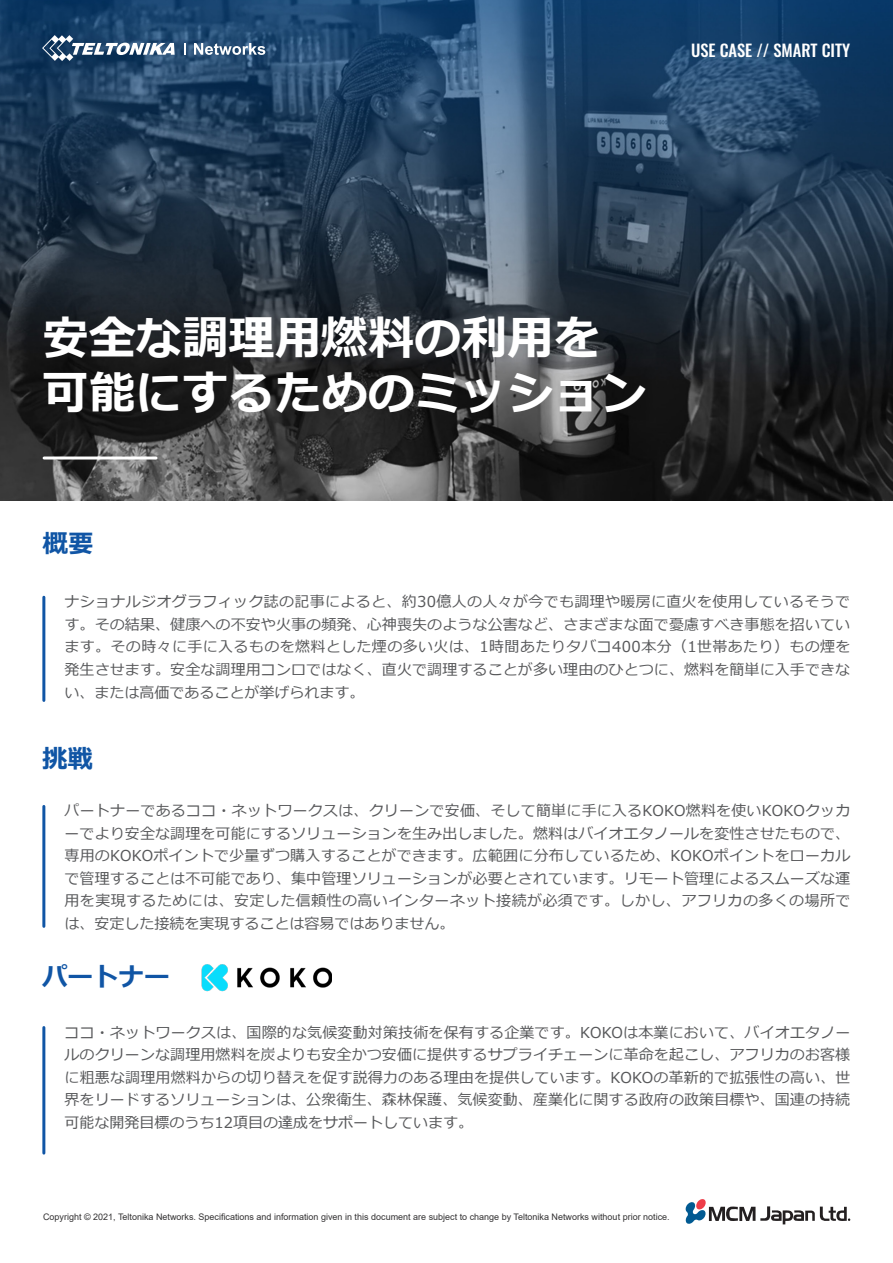
<style>
.page{position:relative;width:893px;height:1263px;background:#fff}
.page>*{position:absolute;margin:0;border:0;box-sizing:border-box;transform-origin:0 0}
.Lenteles_tekstas{font:700 46.5px "Meiryo";color:#fff}
.Lenteles_tekstas-2{font:700 25.5px "Meiryo";color:#1055a5}
.Lenteles_tekstas-3{font:500 16.5px "Oswald";color:#fff}
.Lenteles_tekstas-4{font:15px/22.5px "Meiryo";color:#57585a;text-align:justify}
.about_tekstas{font:9px "Arial";color:#333233}
</style>
<div class="page">
<img style="left:0;top:0;width:893px;height:500px">
<hr style="left:42px;top:597px;width:3px;height:103px;background:#1055a5">
<hr style="left:42px;top:806px;width:3px;height:120px;background:#1055a5">
<hr style="left:42px;top:1027px;width:3px;height:126px;background:#1055a5">
<hr style="left:44px;top:456px;width:112px;height:3px;background:#fff">
<svg style="left:42px;top:35px;width:133px;height:26px"></svg>
<svg style="left:184px;top:43px;width:2px;height:12px"></svg>
<svg style="left:194px;top:43px;width:71px;height:12px"></svg>
<img style="left:201px;top:964px;width:131px;height:27px">
<svg style="left:685px;top:1199px;width:165px;height:25px"></svg>
<p class="Lenteles_tekstas-3" style="left:691px;top:41px;width:161px">USE CASE // SMART CITY</p>
<p class="Lenteles_tekstas" style="left:43px;top:305px;width:560px">安全な調理用燃料の利用を</p>
<p class="Lenteles_tekstas" style="left:43px;top:360px;width:606px">可能にするためのミッション</p>
<p class="Lenteles_tekstas-2" style="left:43px;top:525px;width:53px">概要</p>
<p class="Lenteles_tekstas-4" style="left:64px;top:592px;width:787px">ナショナルジオグラフィック誌の記事によると、約30億人の人々が今でも調理や暖房に直火を使用しているそうです。その結果、健康への不安や火事の頻発、心神喪失のような公害など、さまざまな面で憂慮すべき事態を招いています。その時々に手に入るものを燃料とした煙の多い火は、1時間あたりタバコ400本分（1世帯あたり）もの煙を発生させます。安全な調理用コンロではなく、直火で調理することが多い理由のひとつに、燃料を簡単に入手できない、または高価であることが挙げられます。</p>
<p class="Lenteles_tekstas-2" style="left:42px;top:741px;width:53px">挑戦</p>
<p class="Lenteles_tekstas-4" style="left:64px;top:800px;width:787px">パートナーであるココ・ネットワークスは、クリーンで安価、そして簡単に手に入るKOKO燃料を使いKOKOクッカーでより安全な調理を可能にするソリューションを生み出しました。燃料はバイオエタノールを変性させたもので、専用のKOKOポイントで少量ずつ購入することができます。広範囲に分布しているため、KOKOポイントをローカルで管理することは不可能であり、集中管理ソリューションが必要とされています。リモート管理によるスムーズな運用を実現するためには、安定した信頼性の高いインターネット接続が必須です。しかし、アフリカの多くの場所では、安定した接続を実現することは容易ではありません。</p>
<p class="Lenteles_tekstas-2" style="left:42px;top:959px;width:129px">パートナー</p>
<p class="Lenteles_tekstas-4" style="left:64px;top:1022px;width:787px">ココ・ネットワークスは、国際的な気候変動対策技術を保有する企業です。KOKOは本業において、バイオエタノールのクリーンな調理用燃料を炭よりも安全かつ安価に提供するサプライチェーンに革命を起こし、アフリカのお客様に粗悪な調理用燃料からの切り替えを促す説得力のある理由を提供しています。KOKOの革新的で拡張性の高い、世界をリードするソリューションは、公衆衛生、森林保護、気候変動、産業化に関する政府の政策目標や、国連の持続可能な開発目標のうち12項目の達成をサポートしています。</p>
<p class="about_tekstas" style="left:43px;top:1210px;width:628px">Copyright © 2021, Teltonika Networks. Specifications and information given in this document are subject to change by Teltonika Networks without prior notice.</p>
</div>
